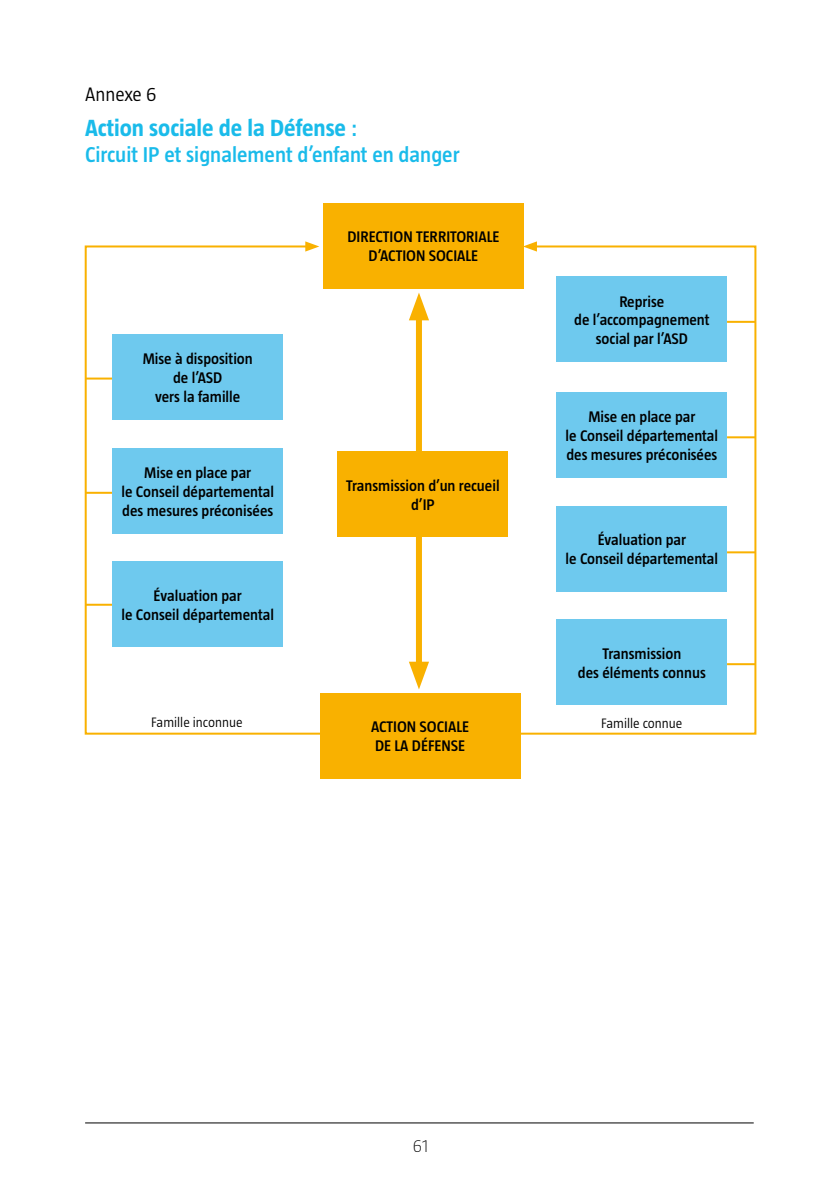
<style>
.page{position:relative;width:840px;height:1191px;background:#fff}
.page>*{position:absolute;margin:0;border:0;box-sizing:border-box;transform-origin:0 0}
.t1{font:700 24px "Taz";color:#1abbea}
.t2{font:600 22px "Taz";color:#1abbea}
.t3{font:300 20px "Taz";color:#000}
.t4{font:200 18px "Taz";color:#000}
.t5{font:600 15.8px/18.8px "Taz";color:#000;text-align:center}
.t6{font:300 14px "Taz";color:#000}
.s1{font-weight:600;font-size:22px}
</style>
<div class="page">
<hr style="left:85px;top:1122px;width:668px;height:1px;background:#000">
<svg style="left:84px;top:244px;width:673px;height:491px"></svg>
<svg style="left:305px;top:241px;width:14px;height:11px"></svg>
<svg style="left:523px;top:241px;width:13px;height:11px"></svg>
<div style="left:113px;top:334px;width:170px;height:85px;background:#6ec9ee"></div>
<div style="left:113px;top:561px;width:170px;height:85px;background:#6ec9ee"></div>
<div style="left:113px;top:448px;width:170px;height:85px;background:#6ec9ee"></div>
<div style="left:556px;top:276px;width:170px;height:85px;background:#6ec9ee"></div>
<div style="left:556px;top:506px;width:170px;height:85px;background:#6ec9ee"></div>
<div style="left:556px;top:392px;width:170px;height:85px;background:#6ec9ee"></div>
<div style="left:556px;top:619px;width:170px;height:85px;background:#6ec9ee"></div>
<div style="left:323px;top:203px;width:200px;height:85px;background:#f9b100"></div>
<div style="left:319px;top:693px;width:201px;height:85px;background:#f9b100"></div>
<div style="left:415px;top:309px;width:6px;height:363px;background:#f9b100"></div>
<svg style="left:408px;top:292px;width:21px;height:28px"></svg>
<svg style="left:408px;top:661px;width:21px;height:28px"></svg>
<div style="left:337px;top:451px;width:170px;height:85px;background:#f9b100"></div>
<p class="t3" style="left:85px;top:83px;width:73px">Annexe 6</p>
<h1 class="t1" style="left:85px;top:114px;width:274px">Action sociale de la Défense <span class="s1">:</span></h1>
<h2 class="t2" style="left:85px;top:142px;width:376px">Circuit IP et signalement d’enfant en danger</h2>
<p class="t5" style="left:143px;top:349px;width:111px">Mise à disposition de l’ASD<br>vers la famille</p>
<p class="t5" style="left:121px;top:463px;width:154px">Mise en place par<br>le Conseil départemental des mesures préconisées</p>
<p class="t5" style="left:121px;top:586px;width:154px">Évaluation par<br>le Conseil départemental</p>
<p class="t5" style="left:347px;top:227px;width:153px">DIRECTION TERRITORIALE<br>D’ACTION SOCIALE</p>
<p class="t5" style="left:346px;top:476px;width:155px">Transmission d’un recueil d’IP</p>
<p class="t5" style="left:574px;top:291px;width:137px">Reprise<br>de l’accompagnement social par l’ASD</p>
<p class="t5" style="left:565px;top:407px;width:154px">Mise en place par<br>le Conseil départemental des mesures préconisées</p>
<p class="t5" style="left:565px;top:530px;width:154px">Évaluation par<br>le Conseil départemental</p>
<p class="t5" style="left:577px;top:644px;width:129px">Transmission<br>des éléments connus</p>
<p class="t6" style="left:151px;top:714px;width:93px">Famille inconnue</p>
<p class="t6" style="left:600px;top:715px;width:83px">Famille connue</p>
<p class="t5" style="left:371px;top:717px;width:99px;text-align:left">ACTION SOCIALE<br>DE LA DÉFENSE</p>
<p class="t4" style="left:412px;top:1135px;width:17px">61</p>
</div>
